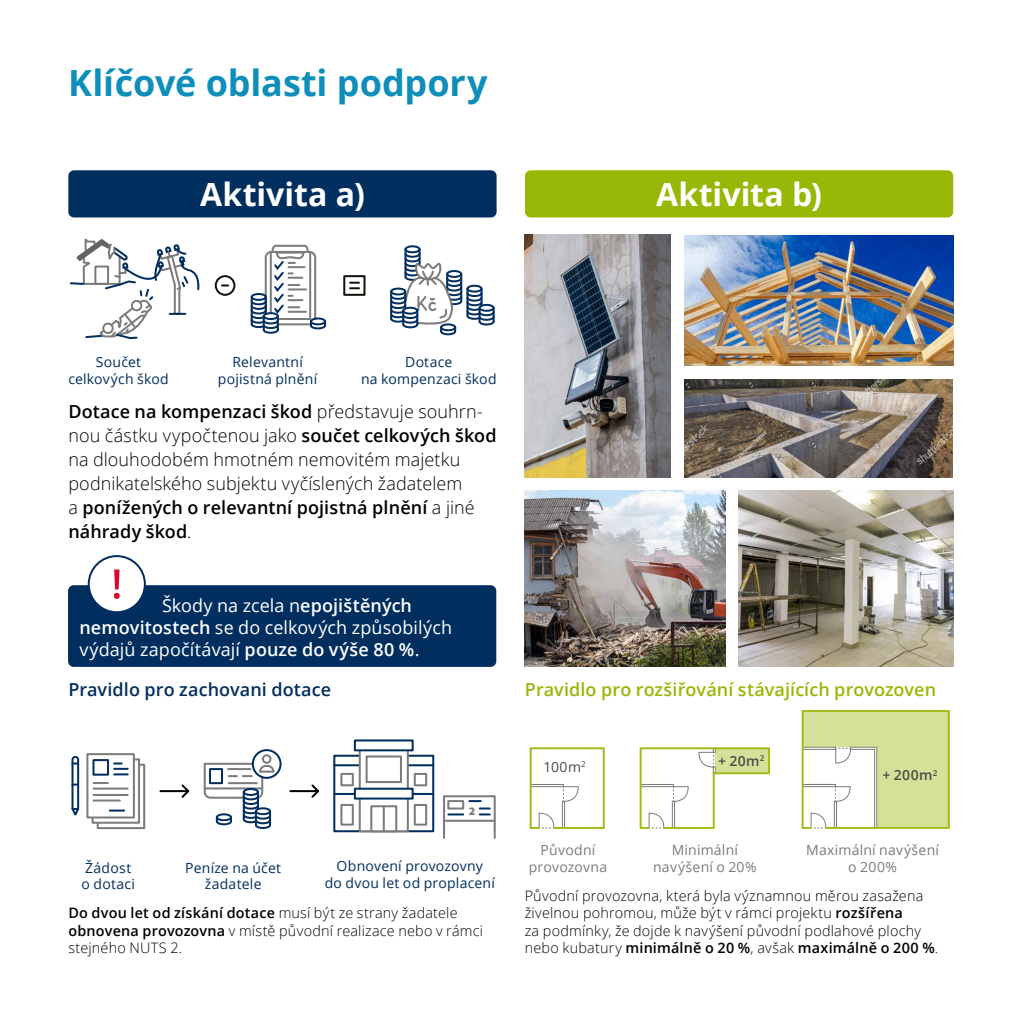
<style>
.page{position:relative;width:1021px;height:1021px;background:#fff}
.page>*{position:absolute;margin:0;border:0;box-sizing:border-box;transform-origin:0 0}
.t1{font:700 36px "Open Sans";letter-spacing:-.005em;color:#0f8ebb}
.t2{font:700 32px "Open Sans";letter-spacing:.005em;color:#fff}
.t3{font:300 18px/24px "Open Sans";letter-spacing:.005em;color:#000}
.t4{font:18px/21.6px "Open Sans";letter-spacing:.005em;color:#fff}
.t5{font:600 18px "Open Sans";letter-spacing:.005em;color:#97b806}
.t6{font:600 18px "Open Sans";letter-spacing:.005em;color:#002e5f}
.t7{font:300 14.4px/17.2px "Open Sans";letter-spacing:.015em;color:#000}
.t8{font:14px/16.8px "Open Sans";letter-spacing:.015em;color:#002e5f;text-align:center}
.t9{font:14px/16.8px "Open Sans";letter-spacing:.015em;color:#7c7b7b;text-align:center}
.t10{font:600 14px "Open Sans";letter-spacing:.03em;color:#4a4a49}
.t11{font:14px "Open Sans";color:#4a4a49}
.t12{font:900 11.4px "Myriad Pro";color:#7c7b7b}
.t13{font:8.2px "Open Sans";color:#4a4a49}
.s1{font-weight:600}
</style>
<div class="page">
<div style="left:68px;top:585px;width:428px;height:82px;background:#002e5f;border-radius:6px"></div>
<div style="left:89px;top:556px;width:56px;height:56px;background:#fff;border-radius:50%"></div>
<div style="left:88px;top:555px;width:58px;height:58px;border:2px solid #002e5f;border-radius:50%"></div>
<svg style="left:114px;top:569px;width:6px;height:30px"></svg>
<img style="left:525px;top:235px;width:145px;height:242px">
<svg style="left:71px;top:238px;width:129px;height:101px"></svg>
<svg style="left:222px;top:284px;width:6px;height:2px"></svg>
<div style="left:215px;top:275px;width:20px;height:21px;border:2px solid #12110b;border-radius:50%"></div>
<svg style="left:250px;top:244px;width:77px;height:90px"></svg>
<div style="left:343px;top:275px;width:22px;height:21px;border:2px solid #12110b"></div>
<svg style="left:350px;top:282px;width:9px;height:7px"></svg>
<div style="left:404px;top:245px;width:16px;height:8px;border:2px solid #002e5f;border-radius:50%"></div>
<svg style="left:390px;top:249px;width:105px;height:87px"></svg>
<img style="left:525px;top:491px;width:200px;height:175px">
<img style="left:684px;top:235px;width:269px;height:131px">
<img style="left:684px;top:379px;width:268px;height:98px">
<img style="left:738px;top:491px;width:215px;height:175px">
<hr style="left:290px;top:790px;width:28px;height:2px;background:#000">
<svg style="left:309px;top:784px;width:10px;height:14px"></svg>
<hr style="left:160px;top:790px;width:28px;height:2px;background:#000">
<svg style="left:180px;top:784px;width:10px;height:14px"></svg>
<svg style="left:253px;top:750px;width:27px;height:27px"></svg>
<div style="left:252px;top:749px;width:29px;height:29px;border:2px solid #002e5f;border-radius:50%"></div>
<div style="left:262px;top:754px;width:9px;height:9px;border:2px solid #7c7b7b;border-radius:50%"></div>
<svg style="left:203px;top:761px;width:72px;height:68px"></svg>
<div style="left:333px;top:754px;width:101px;height:78px;border:2px solid #002e5f"></div>
<hr style="left:334px;top:764px;width:99px;height:2px;background:#002e5f">
<hr style="left:334px;top:793px;width:99px;height:2px;background:#002e5f">
<div style="left:360px;top:744px;width:48px;height:87px;background:#fff"></div>
<div style="left:359px;top:743px;width:50px;height:89px;border:2px solid #7c7b7b"></div>
<div style="left:355px;top:788px;width:57px;height:10px;background:#fff"></div>
<div style="left:354px;top:787px;width:59px;height:12px;border:2px solid #002e5f"></div>
<div style="left:355px;top:740px;width:57px;height:10px;background:#fff"></div>
<div style="left:354px;top:739px;width:59px;height:12px;border:2px solid #002e5f"></div>
<div style="left:365px;top:755px;width:37px;height:28px;border:2px solid #7c7b7b"></div>
<div style="left:340px;top:773px;width:14px;height:13px;border:2px solid #7c7b7b"></div>
<div style="left:414px;top:773px;width:13px;height:13px;border:2px solid #7c7b7b"></div>
<div style="left:340px;top:804px;width:14px;height:21px;border:2px solid #7c7b7b"></div>
<div style="left:414px;top:804px;width:13px;height:21px;border:2px solid #7c7b7b"></div>
<svg style="left:369px;top:805px;width:29px;height:28px"></svg>
<hr style="left:383px;top:806px;width:2px;height:24px;background:#7c7b7b">
<div style="left:443px;top:795px;width:52px;height:26px;border:2px solid #7c7b7b"></div>
<div style="left:447px;top:800px;width:17px;height:9px;border:2px solid #7c7b7b"></div>
<svg style="left:443px;top:813px;width:20px;height:25px"></svg>
<svg style="left:469px;top:800px;width:26px;height:38px"></svg>
<div style="left:97px;top:763px;width:48px;height:66px;border:2px solid #7c7b7b"></div>
<div style="left:93px;top:759px;width:46px;height:63px;background:linear-gradient(to right,#fff,#fff)"></div>
<div style="left:92px;top:758px;width:48px;height:65px;border:2px solid #7c7b7b"></div>
<div style="left:87px;top:754px;width:47px;height:63px;background:#fff"></div>
<div style="left:86px;top:753px;width:49px;height:65px;border:2px solid #7c7b7b"></div>
<div style="left:92px;top:759px;width:17px;height:16px;border:2px solid #002e5f"></div>
<svg style="left:114px;top:762px;width:14px;height:13px"></svg>
<svg style="left:94px;top:782px;width:14px;height:2px"></svg>
<hr style="left:94px;top:787px;width:34px;height:2px;background:#7c7b7b">
<hr style="left:94px;top:794px;width:34px;height:2px;background:#7c7b7b">
<hr style="left:94px;top:799px;width:26px;height:2px;background:#7c7b7b">
<svg style="left:110px;top:809px;width:14px;height:2px"></svg>
<svg style="left:71px;top:757px;width:9px;height:59px"></svg>
<div style="left:68px;top:170px;width:428px;height:47px;background:#002e5f;border-radius:6px"></div>
<div style="left:525px;top:170px;width:428px;height:47px;background:#97b806;border-radius:6px"></div>
<svg style="left:529px;top:747px;width:76px;height:82px"></svg>
<svg style="left:639px;top:747px;width:131px;height:82px"></svg>
<div style="left:715px;top:748px;width:53px;height:25px;background:#d5e199"></div>
<svg style="left:801px;top:710px;width:149px;height:119px"></svg>
<h1 class="t1" style="left:68px;top:57px;width:421px">Klíčové oblasti podpory</h1>
<h2 class="t2" style="left:200px;top:172px;width:166px">Aktivita a)</h2>
<h2 class="t2" style="left:656px;top:172px;width:167px">Aktivita b)</h2>
<p class="t8" style="left:68px;top:353px;width:102px">Součet celkových škod</p>
<p class="t8" style="left:218px;top:353px;width:101px">Relevantní pojistná plnění</p>
<p class="t8" style="left:361px;top:353px;width:137px">Dotace<br>na kompenzaci škod</p>
<p class="t3" style="left:68px;top:398px;width:430px"><span class="s1">Dotace na kompenzaci škod</span> představuje souhrn&shy;nou částku vypočtenou jako <span class="s1">součet celkových škod </span>na dlouhodobém hmotném nemovitém majetku podnikatelského subjektu vyčíslených žadatelem<br>a <span class="s1">ponížených o relevantní pojistná plnění</span> a jiné <span class="s1">náhrady škod</span>.</p>
<p class="t4" style="left:79px;top:594px;width:374px;text-indent:83px">Škody na zcela n<span class="s1">epojištěných nemovitostech</span> se do celkových způsobilých výdajů započítávají <span class="s1">pouze do výše 80 %</span>.</p>
<p class="t6" style="left:68px;top:677px;width:264px">Pravidlo pro zachovani dotace</p>
<p class="t12" style="left:469px;top:804px;width:8px">2</p>
<p class="t8" style="left:82px;top:858px;width:55px;text-align:left">Žádost o dotaci</p>
<p class="t8" style="left:185px;top:858px;width:97px">Peníze na účet žadatele</p>
<p class="t8" style="left:325px;top:857px;width:172px">Obnovení provozovny<br>do dvou let od proplacení</p>
<p class="t7" style="left:68px;top:904px;width:416px"><span class="s1">Do dvou let od získání dotace</span> musí být ze strany žadatele <span class="s1">obnovena provozovna</span> v místě původní realizace nebo v rámci stejného NUTS 2.</p>
<p class="t5" style="left:525px;top:677px;width:412px">Pravidlo pro rozšiřování stávajících provozoven</p>
<p class="t13" style="left:581px;top:758px;width:6px">2</p>
<p class="t11" style="left:543px;top:757px;width:39px">100m</p>
<p class="t10" style="left:718px;top:750px;width:48px">+ 20m<sup>2</sup></p>
<p class="t10" style="left:882px;top:765px;width:56px">+ 200m<sup>2</sup></p>
<p class="t9" style="left:529px;top:841px;width:80px">Původní provozovna</p>
<p class="t9" style="left:653px;top:841px;width:105px">Minimální navýšení o 20%</p>
<p class="t9" style="left:806px;top:841px;width:134px">Maximální navýšení o 200%</p>
<p class="t7" style="left:524px;top:886px;width:415px">Původní provozovna, která byla významnou měrou zasažena živelnou pohromou, může být v rámci projektu <span class="s1">rozšířena<br></span>za podmínky, že dojde k navýšení původní podlahové plochy nebo kubatury <span class="s1">minimálně o 20 %</span>, avšak <span class="s1">maximálně o 200 %</span>.</p>
</div>
